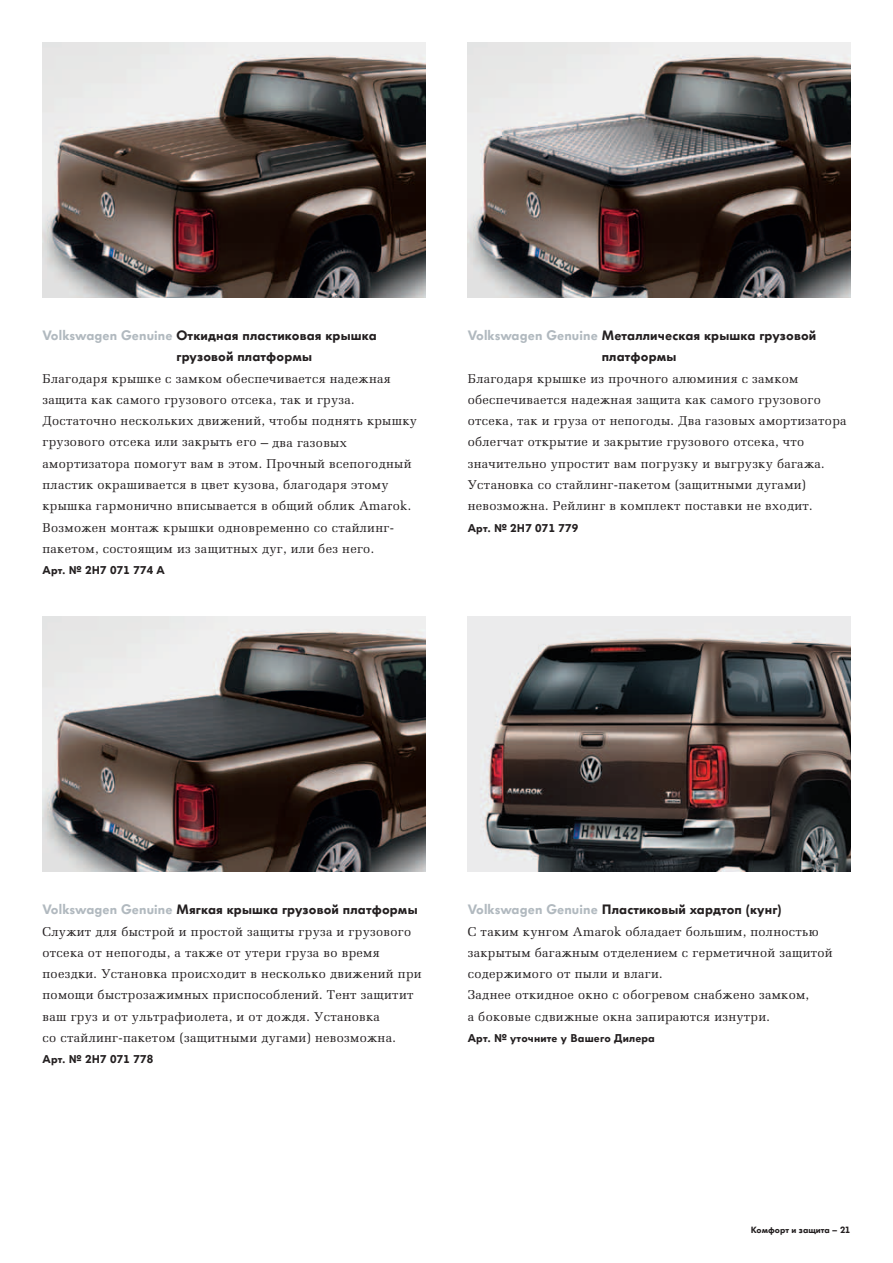
<style>
.page{position:relative;width:893px;height:1263px;background:#fff}
.page>*{position:absolute;margin:0;border:0;box-sizing:border-box;transform-origin:0 0}
.t1{font:900 13.5px/21.3px "VW Headline OT";letter-spacing:.01em;color:#231f20;text-align:center}
.t2{font:12.75px/21.3px "AG Melanie";letter-spacing:.025em;color:#231f20}
.t3{font:900 11.25px "VW Headline OT";letter-spacing:.015em;color:#231f20}
.t4{font:900 9px "VW Headline OT";color:#231f20}
.s1{color:#b1b9bf}
.s2{font-size:13.5px}
</style>
<div class="page">
<img style="left:43px;top:43px;width:382px;height:255px">
<img style="left:468px;top:43px;width:382px;height:255px">
<img style="left:43px;top:617px;width:382px;height:255px">
<img style="left:468px;top:617px;width:382px;height:255px">
<p class="t1" style="left:177px;top:325px;width:202px;text-align:left;text-indent:-134px"><span class="s1">Volkswagen Genuine</span> Откидная пластиковая крышка грузовой платформы</p>
<p class="t2" style="left:43px;top:368px;width:376px">Благодаря крышке с замком обеспечивается надежная защита как самого грузового отсека, так и груза.<br>Достаточно нескольких движений, чтобы поднять крышку грузового отсека или закрыть его <span class="s2">–</span> два газовых амортизатора помогут вам в этом. Прочный всепогодный пластик окрашивается в цвет кузова, благодаря этому крышка гармонично вписывается в общий облик Amarok.<br>Возможен монтаж крышки одновременно со стайлинг&shy;пакетом, состоящим из защитных дуг, или без него.</p>
<p class="t3" style="left:43px;top:563px;width:124px">Арт. № 2H7 071 774 А</p>
<p class="t1" style="left:468px;top:325px;width:350px"><span class="s1">Volkswagen Genuine</span> Металлическая крышка грузовой платформы</p>
<p class="t2" style="left:468px;top:368px;width:380px">Благодаря крышке из прочного алюминия с замком обеспечивается надежная защита как самого грузового отсека, так и груза от непогоды. Два газовых амортизатора облегчат открытие и закрытие грузового отсека, что значительно упростит вам погрузку и выгрузку багажа.<br>Установка со стайлинг-пакетом (защитными дугами) невозможна. Рейлинг в комплект поставки не входит.</p>
<p class="t3" style="left:468px;top:520px;width:112px">Арт. № 2H7 071 779</p>
<p class="t1" style="left:43px;top:899px;width:377px"><span class="s1">Volkswagen Genuine</span> Мягкая крышка грузовой платформы</p>
<p class="t2" style="left:43px;top:920px;width:381px">Служит для быстрой и простой защиты груза и грузового отсека от непогоды, а также от утери груза во время поездки. Установка происходит в несколько движений при помощи быстрозажимных приспособлений. Тент защитит ваш груз и от ультрафиолета, и от дождя. Установка<br>со стайлинг-пакетом (защитными дугами) невозможна.</p>
<p class="t3" style="left:43px;top:1052px;width:112px">Арт. № 2H7 071 778</p>
<p class="t1" style="left:468px;top:899px;width:315px"><span class="s1">Volkswagen Genuine</span> Пластиковый хардтоп (кунг)</p>
<p class="t2" style="left:468px;top:920px;width:366px">С таким кунгом Amarok обладает большим, полностью закрытым багажным отделением с герметичной защитой содержимого от пыли и влаги.<br>Заднее откидное окно с обогревом снабжено замком,<br>а боковые сдвижные окна запираются изнутри.</p>
<p class="t3" style="left:468px;top:1030px;width:189px">Арт. № уточните у Вашего Дилера</p>
<p class="t4" style="left:751px;top:1224px;width:101px">Комфорт и защита – 21</p>
</div>
